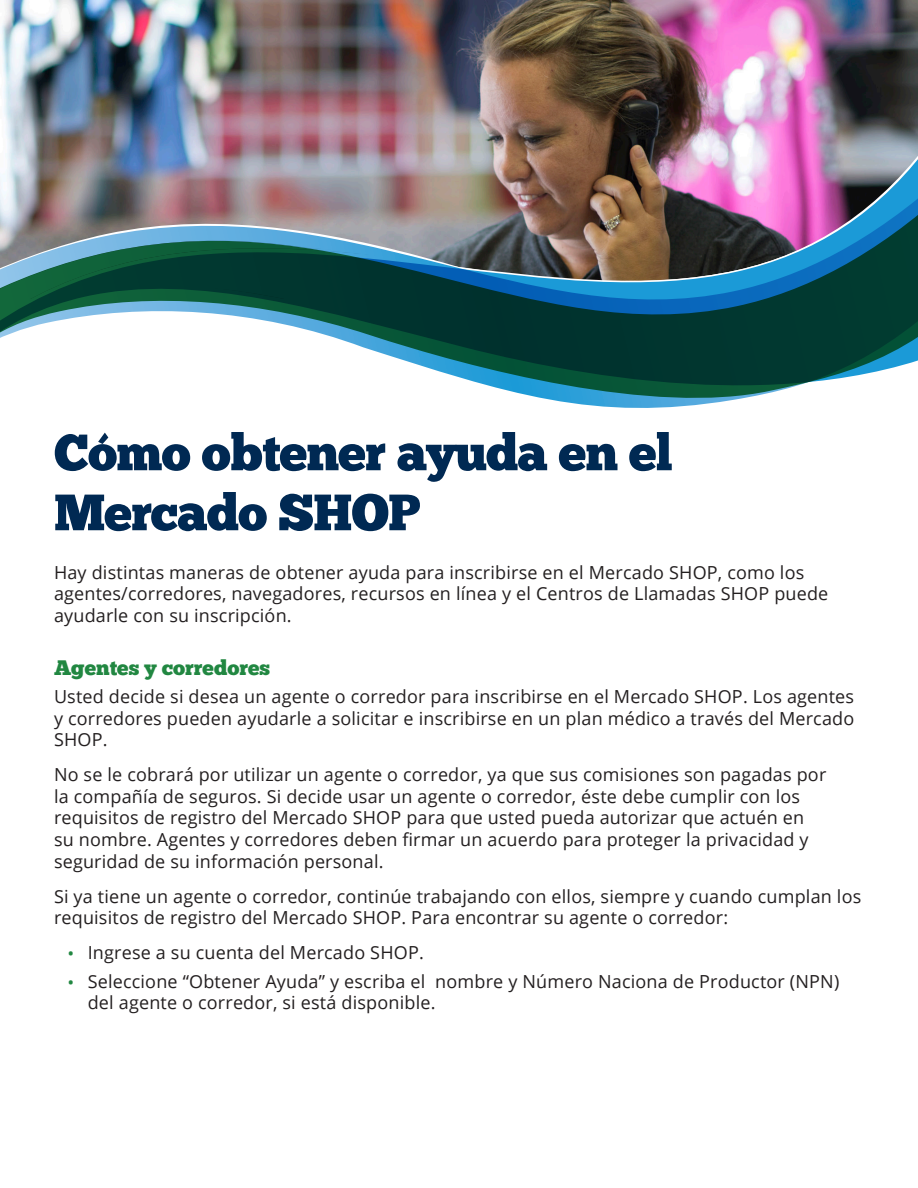
<style>
.page{position:relative;width:918px;height:1188px;background:#fff}
.page>*{position:absolute;margin:0;border:0;box-sizing:border-box;transform-origin:0 0}
.t1{font:51px/60px "Chunk Five";letter-spacing:-.02em;color:#002953}
.t2{font:21px "Chunk Five";color:#218741}
.text_no_indent{font:18px/21.6px "Open Sans";letter-spacing:.01em;color:#231f20}
.s1{color:#218741}
</style>
<div class="page">
<img style="left:0;top:0;width:918px;height:147px">
<svg style="left:542px;top:398px;width:202px;height:10px"></svg>
<svg style="left:487px;top:385px;width:312px;height:13px"></svg>
<img style="left:0;top:147px;width:918px;height:238px">
<h1 class="t1" style="left:54px;top:423px;width:620px">Cómo obtener ayuda en el<br>Mercado SHOP</h1>
<p class="text_no_indent" style="left:54px;top:561px;width:776px">Hay distintas maneras de obtener ayuda para inscribirse en el Mercado SHOP, como los agentes/corredores, navegadores, recursos en línea y el Centros de Llamadas SHOP puede ayudarle con su inscripción.</p>
<h2 class="t2" style="left:54px;top:655px;width:218px">Agentes y corredores</h2>
<p class="text_no_indent" style="left:54px;top:685px;width:802px;text-align:justify">Usted decide si desea un agente o corredor para inscribirse en el Mercado SHOP. Los agentes y corredores pueden ayudarle a solicitar e inscribirse en un plan médico a través del Mercado SHOP.</p>
<p class="text_no_indent" style="left:54px;top:763px;width:774px">No se le cobrará por utilizar un agente o corredor, ya que sus comisiones son pagadas por la compañía de seguros. Si decide usar un agente o corredor, éste debe cumplir con los requisitos de registro del Mercado SHOP para que usted pueda autorizar que actuén en su nombre. Agentes y corredores deben firmar un acuerdo para proteger la privacidad y seguridad de su información personal.</p>
<p class="text_no_indent" style="left:54px;top:885px;width:809px">Si ya tiene un agente o corredor, continúe trabajando con ellos, siempre y cuando cumplan los requisitos de registro del Mercado SHOP. Para encontrar su agente o corredor:</p>
<p class="text_no_indent" style="left:68px;top:942px;width:358px"><span class="s1">•</span> Ingrese a su cuenta del Mercado SHOP.</p>
<p class="text_no_indent" style="left:88px;top:970px;width:753px;text-indent:-20px"><span class="s1">•</span> Seleccione “Obtener Ayuda” y escriba el nombre y Número Naciona de Productor (NPN) del agente o corredor, si está disponible.</p>
</div>
